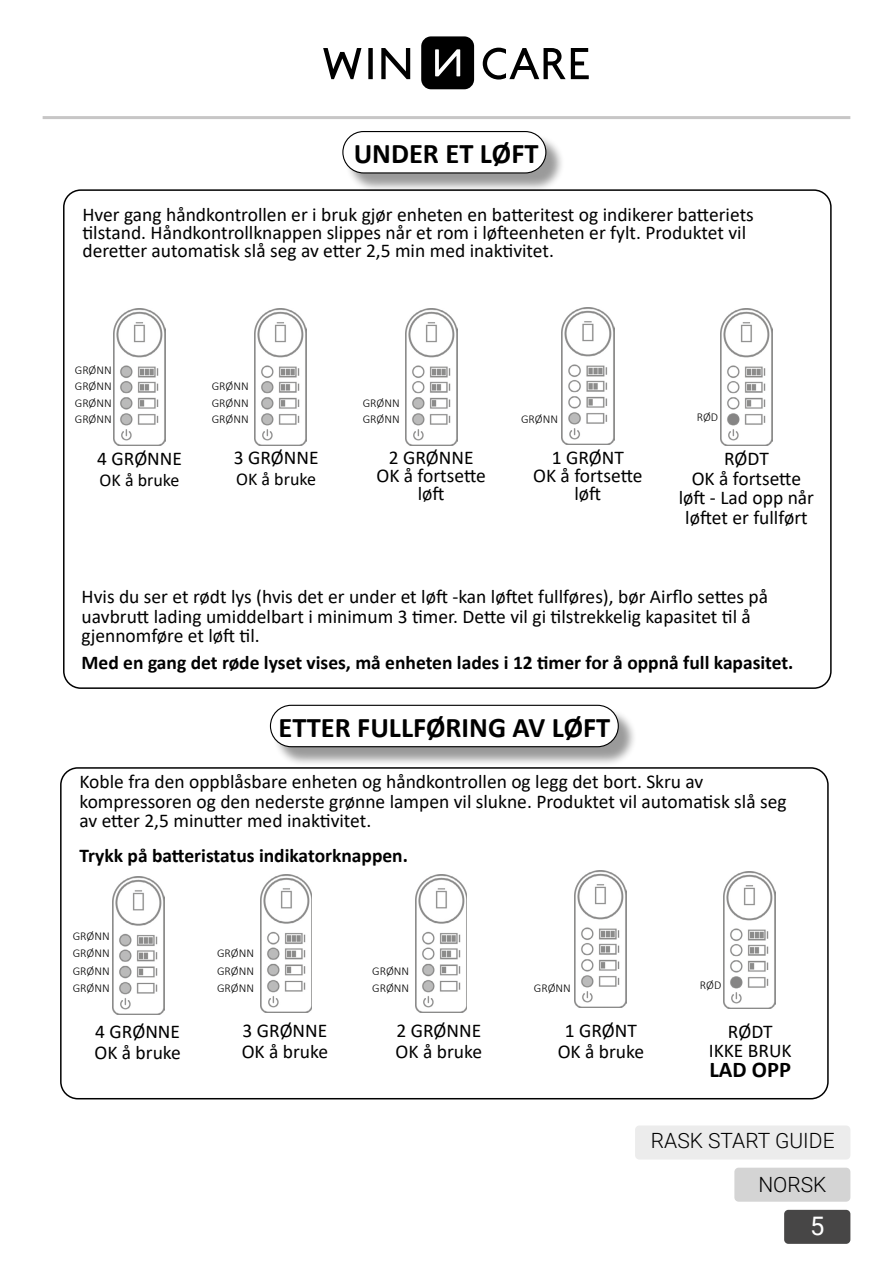
<style>
.page{position:relative;width:893px;height:1263px;background:#fff}
.page>*{position:absolute;margin:0;border:0;box-sizing:border-box;transform-origin:0 0}
.t1{font:700 28.5px "Calibri";color:#000}
.t2{font:25.5px "Roboto";color:#fff}
.t3{font:700 22.5px "Calibri";color:#000}
.t4{font:300 21px "Roboto";color:#000}
.t5{font:19.5px/19.5px "Calibri";color:#000}
.t6{font:700 19.5px "Calibri";color:#000}
.t7{font:18px "Calibri";color:#000}
.t8{font:300 12px/16.8px "Calibri";color:#000}
</style>
<div class="page">
<div style="left:635px;top:1125px;width:215px;height:34px;background:#ececec;border-radius:4px"></div>
<div style="left:421px;top:36px;width:53px;height:53px;background:#000;border-radius:10px"></div>
<svg style="left:435px;top:49px;width:25px;height:27px"></svg>
<svg style="left:483px;top:48px;width:106px;height:32px"></svg>
<svg style="left:381px;top:48px;width:29px;height:31px"></svg>
<svg style="left:368px;top:48px;width:5px;height:31px"></svg>
<svg style="left:323px;top:48px;width:38px;height:31px"></svg>
<hr style="left:43px;top:116px;width:807px;height:3px;background:#c7c6c6">
<div style="left:784px;top:1210px;width:66px;height:34px;background:#474646;border-radius:4px"></div>
<div style="left:734px;top:1168px;width:116px;height:34px;background:#d4d4d4;border-radius:4px"></div>
<div style="left:345px;top:133px;width:220px;height:59px;background:#000;opacity:.4"></div>
<div style="left:343px;top:132px;width:203px;height:41px;background:#fff;border-radius:21px"></div>
<div style="left:342px;top:131px;width:204px;height:42px;border:1px solid #000;border-radius:21px"></div>
<div style="left:273px;top:707px;width:364px;height:59px;background:#000;opacity:.4"></div>
<div style="left:270px;top:705px;width:348px;height:42px;background:#fff;border-radius:21px"></div>
<div style="left:270px;top:705px;width:349px;height:42px;border:1px solid #000;border-radius:21px"></div>
<div style="left:60px;top:767px;width:769px;height:332px;border:2px solid #000;border-radius:17px"></div>
<img style="left:113px;top:876px;width:52px;height:138px">
<img style="left:261px;top:875px;width:51px;height:137px">
<img style="left:415px;top:875px;width:52px;height:137px">
<img style="left:574px;top:870px;width:53px;height:137px">
<img style="left:724px;top:871px;width:52px;height:138px">
<img style="left:114px;top:308px;width:52px;height:138px">
<img style="left:255px;top:308px;width:52px;height:138px">
<img style="left:405px;top:308px;width:52px;height:138px">
<img style="left:562px;top:307px;width:52px;height:138px">
<img style="left:720px;top:308px;width:52px;height:138px">
<h1 class="t1" style="left:354px;top:133px;width:186px">UNDER ET LØFT</h1>
<p class="t5" style="left:82px;top:205px;width:673px;line-height:18px">Hver gang håndkontrollen er i bruk gjør enheten en batteritest og indikerer batteriets tilstand. Håndkontrollknappen slippes når et rom i løfteenheten er fylt. Produktet vil deretter automatisk slå seg av etter 2,5 min med inaktivitet.</p>
<p class="t8" style="left:75px;top:362px;width:38px">GRØNN</p>
<p class="t8" style="left:75px;top:378px;width:38px">GRØNN</p>
<p class="t8" style="left:212px;top:378px;width:38px">GRØNN</p>
<p class="t8" style="left:75px;top:395px;width:38px;line-height:15.9px">GRØNN<br>GRØNN</p>
<p class="t8" style="left:212px;top:395px;width:38px;line-height:15.9px">GRØNN<br>GRØNN</p>
<p class="t8" style="left:363px;top:395px;width:38px;line-height:15.9px">GRØNN<br>GRØNN</p>
<p class="t8" style="left:521px;top:411px;width:38px">GRØNN</p>
<p class="t8" style="left:697px;top:408px;width:23px">RØD</p>
<p class="t5" style="left:97px;top:448px;width:86px">4 GRØNNE</p>
<p class="t7" style="left:100px;top:468px;width:81px">OK å bruke</p>
<p class="t5" style="left:234px;top:447px;width:86px">3 GRØNNE</p>
<p class="t7" style="left:236px;top:467px;width:81px">OK å bruke</p>
<p class="t5" style="left:376px;top:448px;width:111px;line-height:18px;text-align:center">2 GRØNNE<br>OK å fortsette løft</p>
<p class="t5" style="left:533px;top:448px;width:111px;line-height:18px;text-align:center">1 GRØNT<br>OK å fortsette løft</p>
<p class="t5" style="left:679px;top:448px;width:137px;text-align:center">RØDT<br>OK å fortsette løft - Lad opp når løftet er fullført</p>
<p class="t5" style="left:82px;top:587px;width:688px">Hvis du ser et rødt lys (hvis det er under et løft -kan løftet fullføres), bør Airflo settes på uavbrutt lading umiddelbart i minimum 3 timer. Dette vil gi tilstrekkelig kapasitet til å gjennomføre et løft til.</p>
<p class="t6" style="left:82px;top:649px;width:713px">Med en gang det røde lyset vises, må enheten lades i 12 timer for å oppnå full kapasitet.</p>
<h1 class="t1" style="left:278px;top:707px;width:333px">ETTER FULLFØRING AV LØFT</h1>
<p class="t5" style="left:79px;top:771px;width:709px">Koble fra den oppblåsbare enheten og håndkontrollen og legg det bort. Skru av kompressoren og den nederste grønne lampen vil slukne. Produktet vil automatisk slå seg av etter 2,5 minutter med inaktivitet.</p>
<p class="t6" style="left:79px;top:841px;width:330px">Trykk på batteristatus indikatorknappen.</p>
<p class="t8" style="left:73px;top:927px;width:38px">GRØNN</p>
<p class="t8" style="left:73px;top:944px;width:38px">GRØNN</p>
<p class="t8" style="left:217px;top:944px;width:38px">GRØNN</p>
<p class="t8" style="left:73px;top:962px;width:38px">GRØNN<br>GRØNN</p>
<p class="t8" style="left:217px;top:962px;width:38px">GRØNN<br>GRØNN</p>
<p class="t8" style="left:372px;top:962px;width:38px">GRØNN<br>GRØNN</p>
<p class="t8" style="left:534px;top:979px;width:38px">GRØNN</p>
<p class="t8" style="left:700px;top:976px;width:23px">RØD</p>
<p class="t5" style="left:94px;top:1020px;width:88px;line-height:21px">4 GRØNNE<br>OK å bruke</p>
<p class="t5" style="left:242px;top:1019px;width:88px;line-height:21px">3 GRØNNE<br>OK å bruke</p>
<p class="t5" style="left:396px;top:1019px;width:88px;line-height:21px">2 GRØNNE<br>OK å bruke</p>
<p class="t5" style="left:558px;top:1019px;width:88px;line-height:21px;text-align:center">1 GRØNT<br>OK å bruke</p>
<p class="t5" style="left:709px;top:1021px;width:84px;text-align:center">RØDT<br>IKKE BRUK</p>
<p class="t3" style="left:709px;top:1053px;width:83px">LAD OPP</p>
<p class="t4" style="left:651px;top:1126px;width:185px">RASK START GUIDE</p>
<p class="t4" style="left:758px;top:1169px;width:70px">NORSK</p>
<h2 class="t2" style="left:810px;top:1208px;width:16px">5</h2>
</div>
